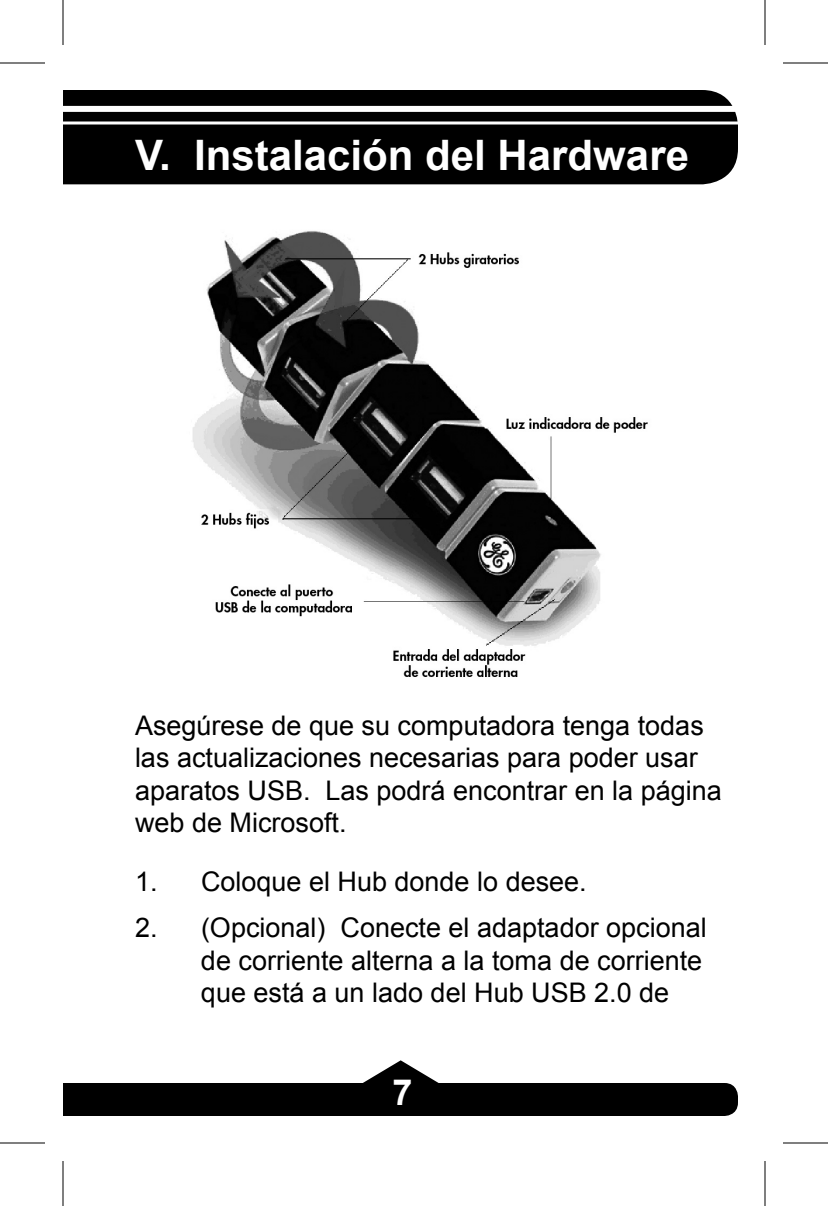
<style>
.page{position:relative;width:828px;height:1206px;background:#fff}
.page>*{position:absolute;margin:0;border:0;box-sizing:border-box;transform-origin:0 0}
.t1{font:700 42px "Arial";color:#fff}
.t2{font:700 36px "Arial";color:#fff}
.t3{font:27px/32.4px "Arial";color:#000}
</style>
<div class="page">
<div style="left:63px;top:90px;width:675px;height:94px;background:#000"></div>
<svg style="left:63px;top:1060px;width:675px;height:56px"></svg>
<div style="left:63px;top:106px;width:684px;height:6px;background:#fff"></div>
<hr style="left:63px;top:122px;width:684px;height:2px;background:#fff">
<img style="left:192px;top:231px;width:456px;height:446px">
<hr style="left:0;top:62px;width:45px;height:2px;background:#000">
<hr style="left:783px;top:62px;width:45px;height:2px;background:#000">
<hr style="left:0;top:1142px;width:45px;height:2px;background:#000">
<hr style="left:783px;top:1142px;width:45px;height:2px;background:#000">
<hr style="left:62px;top:0;width:2px;height:45px;background:#000">
<hr style="left:62px;top:1161px;width:2px;height:45px;background:#000">
<hr style="left:764px;top:0;width:2px;height:45px;background:#000">
<hr style="left:764px;top:1161px;width:2px;height:45px;background:#000">
<h1 class="t1" style="left:135px;top:132px;width:556px">V. Instalación del Hardware</h1>
<p class="t3" style="left:135px;top:709px;width:588px">Asegúrese de que su computadora tenga todas las actualizaciones necesarias para poder usar aparatos USB. Las podrá encontrar en la página web de Microsoft.</p>
<p class="t3" style="left:135px;top:866px;width:453px">1. Coloque el Hub donde lo desee.</p>
<p class="t3" style="left:201px;top:912px;width:507px;text-indent:-66px">2. (Opcional) Conecte el adaptador opcional de corriente alterna a la toma de corriente que está a un lado del Hub USB 2.0 de</p>
<h2 class="t2" style="left:393px;top:1073px;width:22px">7</h2>
</div>
